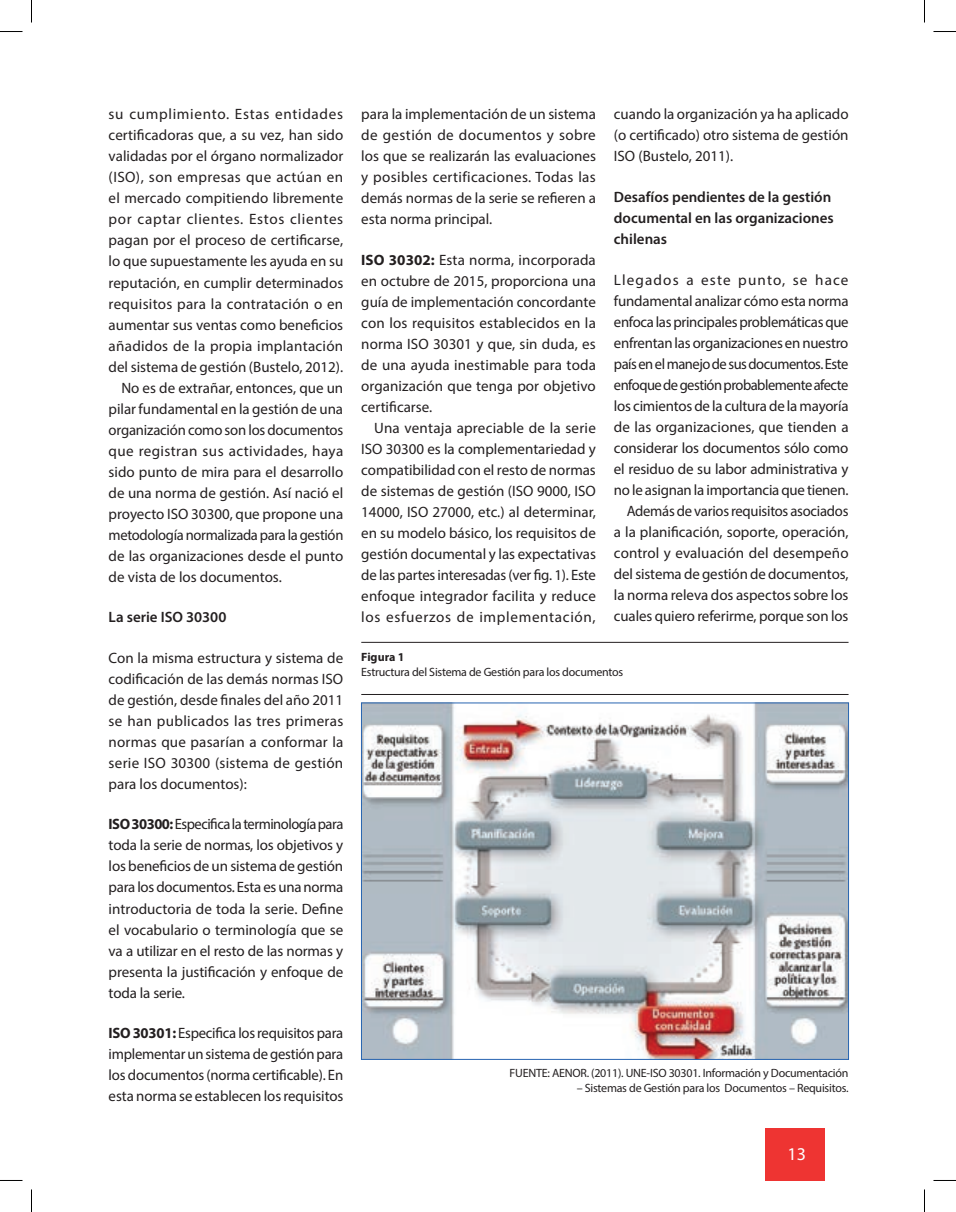
<style>
.page{position:relative;width:956px;height:1212px;background:#fff}
.page>*{position:absolute;margin:0;border:0;box-sizing:border-box;transform-origin:0 0}
.t1{font:18px "Myriad Pro";color:#fff}
.t2{font:15px/21px "Myriad Pro";color:#231f20;text-align:justify}
.t3{font:600 15px/21px "Myriad Pro";color:#231f20}
.t4{font:15px "Myriad Pro";letter-spacing:.02em;color:#231f20}
.t5{font:15px "Myriad Pro";letter-spacing:.045em;color:#231f20}
.t6{font:15px "Myriad Pro";letter-spacing:-.02em;color:#231f20}
.t7{font:15px "Myriad Pro";letter-spacing:.025em;color:#231f20}
.t8{font:15px "Myriad Pro";letter-spacing:.03em;color:#231f20}
.t9{font:700 15px "Myriad Pro";color:#231f20}
.t10{font:12px "Myriad Pro";letter-spacing:-.02em;color:#231f20}
.t11{font:700 12px "Myriad Pro";color:#231f20}
.s1{font-weight:700}
</style>
<div class="page">
<div style="left:765px;top:1128px;width:59px;height:52px;background:#ee3432"></div>
<img style="left:363px;top:704px;width:484px;height:353px">
<hr style="left:361px;top:642px;width:487px;height:1px;background:#231f20">
<hr style="left:361px;top:694px;width:487px;height:1px;background:#231f20">
<svg style="left:0;top:31px;width:22px;height:1px"></svg>
<svg style="left:933px;top:31px;width:23px;height:1px"></svg>
<svg style="left:31px;top:0;width:1px;height:22px"></svg>
<svg style="left:31px;top:1189px;width:1px;height:22px"></svg>
<svg style="left:924px;top:0;width:1px;height:22px"></svg>
<svg style="left:924px;top:1189px;width:1px;height:22px"></svg>
<p class="t5" style="left:109px;top:105px;width:236px">su cumplimiento. Estas entidades</p>
<p class="t2" style="left:109px;top:125px;width:236px">certificadoras que, a su vez, han sido</p>
<p class="t2" style="left:109px;top:146px;width:236px">validadas por el órgano normalizador</p>
<p class="t8" style="left:109px;top:168px;width:236px">(ISO), son empresas que actúan en</p>
<p class="t2" style="left:109px;top:188px;width:236px">el mercado compitiendo libremente</p>
<p class="t5" style="left:109px;top:210px;width:236px">por captar clientes. Estos clientes</p>
<p class="t2" style="left:109px;top:230px;width:236px">pagan por el proceso de certificarse,</p>
<p class="t2" style="left:109px;top:251px;width:236px">lo que supuestamente les ayuda en su</p>
<p class="t2" style="left:109px;top:272px;width:236px">reputación, en cumplir determinados</p>
<p class="t4" style="left:109px;top:294px;width:236px">requisitos para la contratación o en</p>
<p class="t2" style="left:109px;top:314px;width:236px">aumentar sus ventas como beneficios</p>
<p class="t4" style="left:109px;top:336px;width:236px">añadidos de la propia implantación</p>
<p class="t2" style="left:109px;top:356px;width:236px">del sistema de gestión (Bustelo, 2012).</p>
<p class="t2" style="left:121px;top:377px;width:223px">No es de extrañar, entonces, que un</p>
<p class="t2" style="left:109px;top:398px;width:236px">pilar fundamental en la gestión de una</p>
<p class="t2" style="left:109px;top:419px;width:236px">organización como son los documentos</p>
<p class="t7" style="left:109px;top:441px;width:236px">que registran sus actividades, haya</p>
<p class="t2" style="left:109px;top:461px;width:236px">sido punto de mira para el desarrollo</p>
<p class="t2" style="left:109px;top:482px;width:236px">de una norma de gestión. Así nació el</p>
<p class="t2" style="left:109px;top:503px;width:236px">proyecto ISO 30300, que propone una</p>
<p class="t6" style="left:109px;top:525px;width:236px">metodología normalizada para la gestión</p>
<p class="t2" style="left:109px;top:545px;width:236px">de las organizaciones desde el punto</p>
<p class="t2" style="left:109px;top:566px;width:175px">de vista de los documentos.</p>
<p class="t3" style="left:109px;top:606px;width:119px">La serie ISO 30300</p>
<p class="t2" style="left:109px;top:647px;width:236px">Con la misma estructura y sistema de codificación de las demás normas ISO de gestión, desde finales del año 2011 se han publicados las tres primeras normas que pasarían a conformar la serie ISO 30300 (sistema de gestión para los documentos):</p>
<p class="t2" style="left:109px;top:813px;width:236px"><span class="s1">ISO 30300:</span>Especifica la terminología para toda la serie de normas, los objetivos y los beneficios de un sistema de gestión para los documentos. Esta es una norma introductoria de toda la serie. Define el vocabulario o terminología que se va a utilizar en el resto de las normas y presenta la justificación y enfoque de toda la serie.</p>
<p class="t2" style="left:109px;top:1022px;width:236px"><span class="s1">ISO 30301:</span> Especifica los requisitos para implementar un sistema de gestión para los documentos (norma certificable). En esta norma se establecen los requisitos</p>
<p class="t2" style="left:361px;top:104px;width:236px">para la implementación de un sistema de gestión de documentos y sobre los que se realizarán las evaluaciones y posibles certificaciones. Todas las demás normas de la serie se refieren a esta norma principal.</p>
<p class="t9" style="left:361px;top:250px;width:9px">ISO</p>
<p class="t2" style="left:361px;top:249px;width:236px;text-indent:28px"><span class="s1">30302:</span> Esta norma, incorporada en octubre de 2015, proporciona una guía de implementación concordante con los requisitos establecidos en la norma ISO 30301 y que, sin duda, es de una ayuda inestimable para toda organización que tenga por objetivo certificarse.</p>
<p class="t2" style="left:361px;top:417px;width:236px;text-indent:13px">Una ventaja apreciable de la serie ISO 30300 es la complementariedad y compatibilidad con el resto de normas de sistemas de gestión (ISO 9000, ISO 14000, ISO 27000, etc.) al determinar, en su modelo básico, los requisitos de gestión documental y las expectativas de las partes interesadas (ver fig. 1). Este enfoque integrador facilita y reduce los esfuerzos de implementación,</p>
<p class="t2" style="left:614px;top:104px;width:236px">cuando la organización ya ha aplicado (o certificado) otro sistema de gestión ISO (Bustelo, 2011).</p>
<p class="t3" style="left:614px;top:186px;width:221px">Desafíos pendientes de la gestión documental en las organizaciones chilenas</p>
<p class="t2" style="left:614px;top:269px;width:236px;text-align:right">Llegados a este punto, se hace fundamental analizar cómo esta norma enfoca las principales problemáticas que enfrentan las organizaciones en nuestro país en el manejo de sus documentos. Este enfoque de gestión probablemente afecte los cimientos de la cultura de la mayoría de las organizaciones, que tienden a considerar los documentos sólo como el residuo de su labor administrativa y no le asignan la importancia que tienen.<br>Además de varios requisitos asociados<br>a la planificación, soporte, operación, control y evaluación del desempeño del sistema de gestión de documentos, la norma releva dos aspectos sobre los cuales quiero referirme, porque son los</p>
<p class="t11" style="left:361px;top:649px;width:45px">Figura 1</p>
<p class="t10" style="left:361px;top:664px;width:264px">Estructura del Sistema de Gestión para los documentos</p>
<p class="t10" style="left:510px;top:1065px;width:340px">FUENTE: AENOR. (2011). UNE-ISO 30301. Información y Documentación</p>
<p class="t10" style="left:577px;top:1079px;width:273px">– Sistemas de Gestión para los Documentos – Requisitos.</p>
<p class="t1" style="left:788px;top:1141px;width:20px">13</p>
</div>
